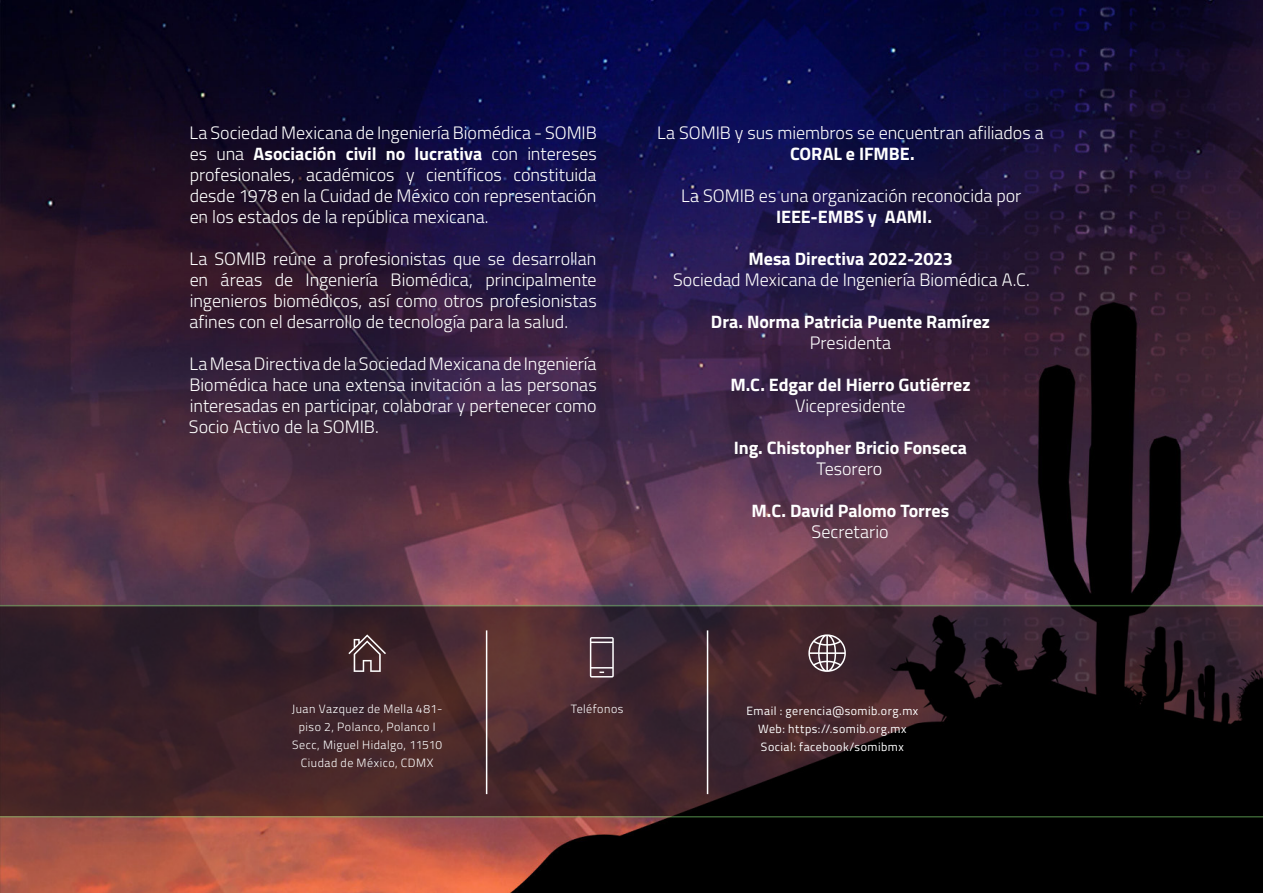
<style>
.page{position:relative;width:1263px;height:893px;background:#fff}
.page>*{position:absolute;margin:0;border:0;box-sizing:border-box;transform-origin:0 0}
.t1{font:300 18px/21px "Titillium Web";color:#fff;text-align:justify}
.t2{font:700 18px/21px "Titillium Web";color:#fff;text-align:center}
.t3{font:300 12px/18px "Titillium Web";letter-spacing:.04em;color:#fff;text-align:center}
.t4{font:12px "Titillium Web";letter-spacing:.04em;color:#fff}
.s1{font-weight:700}
.s2{font-weight:300}
</style>
<div class="page">
<img style="left:0;top:0;width:1263px;height:893px">
<svg style="left:0;top:605px;width:1263px;height:212px;background:#301c21"></svg>
<svg style="left:348px;top:634px;width:38px;height:38px"></svg>
<svg style="left:808px;top:634px;width:38px;height:38px"></svg>
<svg style="left:590px;top:637px;width:24px;height:40px"></svg>
<hr style="left:486px;top:630px;width:1px;height:164px;background:#fff">
<hr style="left:707px;top:630px;width:1px;height:164px;background:#fff">
<p class="t1" style="left:189px;top:121px;width:409px">La Sociedad Mexicana de Ingeniería Biomédica - SOMIB es una <span class="s1">Asociación civil no lucrativa</span> con intereses profesionales, académicos y científicos constituida desde 1978 en la Cuidad de México con representación en los estados de la república mexicana.</p>
<p class="t1" style="left:189px;top:247px;width:409px">La SOMIB reúne a profesionistas que se desarrollan en áreas de Ingeniería Biomédica, principalmente ingenieros biomédicos, así como otros profesionistas afines con el desarrollo de tecnología para la salud.</p>
<p class="t1" style="left:189px;top:352px;width:410px">La Mesa Directiva de la Sociedad Mexicana de Ingeniería Biomédica hace una extensa invitación a las personas interesadas en participar, colaborar y pertenecer como Socio Activo de la SOMIB.</p>
<p class="t1" style="left:657px;top:121px;width:388px">La SOMIB y sus miembros se encuentran afiliados a</p>
<p class="t2" style="left:790px;top:142px;width:126px">CORAL e IFMBE.</p>
<p class="t1" style="left:681px;top:184px;width:342px;text-align:center">La SOMIB es una organización reconocida por<br><span class="s1">IEEE-EMBS y AAMI.</span></p>
<p class="t2" style="left:748px;top:247px;width:206px">Mesa Directiva 2022-2023</p>
<p class="t1" style="left:673px;top:268px;width:358px">Sociedad Mexicana de Ingeniería Biomédica A.C.</p>
<p class="t2" style="left:711px;top:310px;width:281px">Dra. Norma Patricia Puente Ramírez<br><span class="s2">Presidenta</span></p>
<p class="t2" style="left:730px;top:373px;width:242px">M.C. Edgar del Hierro Gutiérrez</p>
<p class="t1" style="left:795px;top:394px;width:112px">Vicepresidente</p>
<p class="t2" style="left:734px;top:436px;width:235px">Ing. Chistopher Bricio Fonseca</p>
<p class="t1" style="left:817px;top:457px;width:67px">Tesorero</p>
<p class="t2" style="left:751px;top:499px;width:199px">M.C. David Palomo Torres</p>
<p class="t1" style="left:812px;top:520px;width:79px">Secretario</p>
<p class="t3" style="left:571px;top:699px;width:54px">Teléfonos</p>
<p class="t3" style="left:292px;top:699px;width:152px">Juan Vazquez de Mella 481- piso 2, Polanco, Polanco I<br>Secc, Miguel Hidalgo, 11510<br>Ciudad de México, CDMX</p>
<p class="t4" style="left:746px;top:702px;width:173px">Email : gerencia@somib.org.mx</p>
<p class="t4" style="left:758px;top:720px;width:150px">Web: https://.somib.org.mx</p>
<p class="t4" style="left:761px;top:738px;width:145px">Social: facebook/somibmx</p>
</div>
